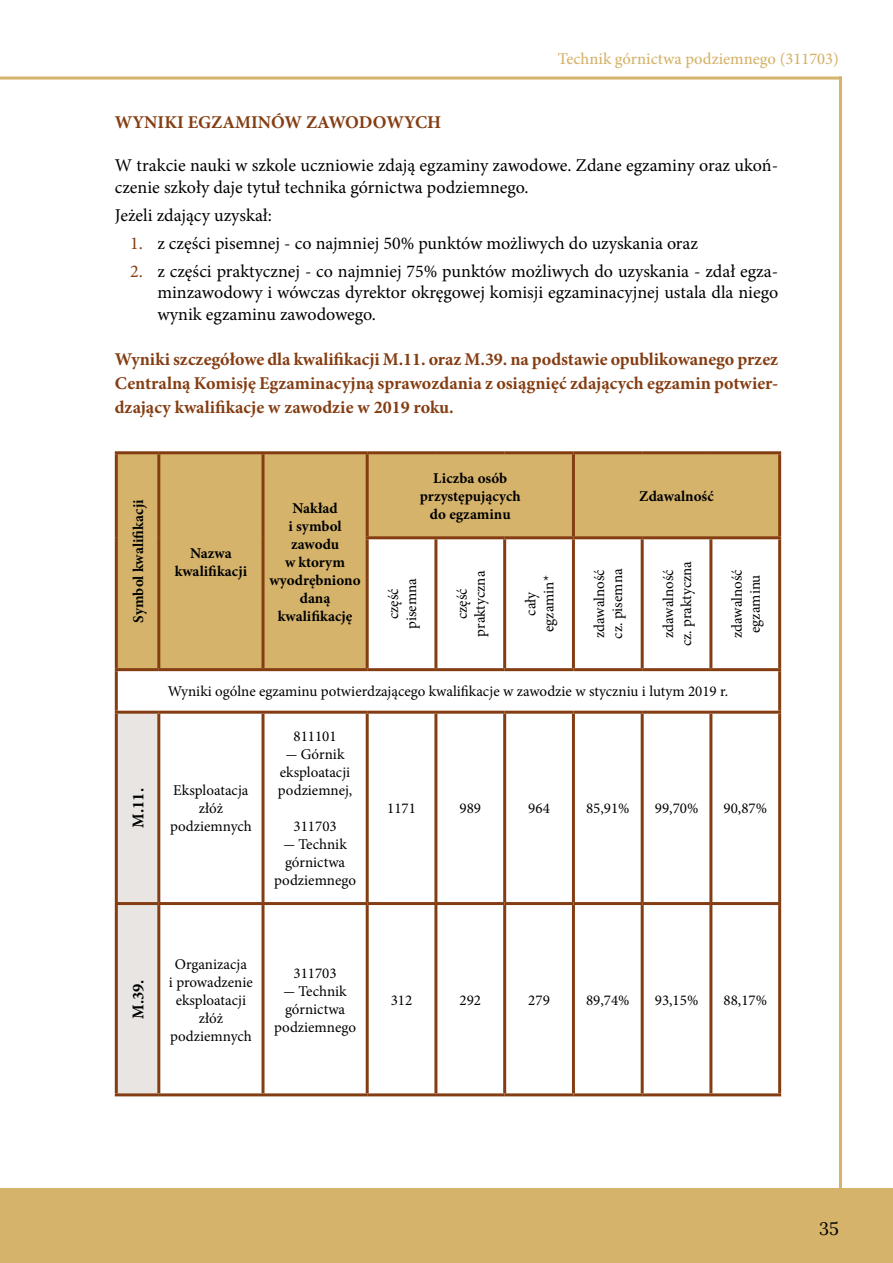
<style>
.page{position:relative;width:893px;height:1263px;background:#fff}
.page>*{position:absolute;margin:0;border:0;box-sizing:border-box;transform-origin:0 0}
.t1{font:18px/21.6px "Minion Pro";color:#000}
.t2{font:700 18px/24px "Minion Pro";color:#843d12;text-align:justify}
.t3{font:18px "Lora";color:#000}
.t4{font:500 16.5px "Minion Pro";color:#d5b36b}
.t5{font:700 16.5px "Minion Pro";color:#000}
.t6{font:15px/18px "Minion Pro";color:#000;text-align:center}
.t7{font:700 15px/18px "Minion Pro";color:#000;text-align:center}
.s1{color:#843d12}
</style>
<div class="page">
<div style="left:0;top:1188px;width:893px;height:75px;background:#d5b36b"></div>
<hr style="left:839px;top:77px;width:3px;height:1113px;background:#d5b36b">
<hr style="left:0;top:77px;width:842px;height:3px;background:#d5b36b">
<div style="left:118px;top:454px;width:660px;height:84px;background:#d5b36b"></div>
<svg style="left:118px;top:538px;width:660px;height:555px"></svg>
<div style="left:118px;top:714px;width:39px;height:379px;background:#e8e5e2"></div>
<hr style="left:115px;top:451px;width:44px;height:3px;background:#843d12">
<hr style="left:115px;top:454px;width:3px;height:84px;background:#843d12">
<hr style="left:159px;top:451px;width:104px;height:3px;background:#843d12">
<hr style="left:157px;top:454px;width:3px;height:84px;background:#843d12">
<hr style="left:263px;top:451px;width:104px;height:3px;background:#843d12">
<hr style="left:261px;top:454px;width:3px;height:84px;background:#843d12">
<hr style="left:115px;top:538px;width:3px;height:130px;background:#843d12">
<hr style="left:157px;top:538px;width:3px;height:130px;background:#843d12">
<hr style="left:261px;top:538px;width:3px;height:130px;background:#843d12">
<hr style="left:367px;top:451px;width:69px;height:3px;background:#843d12">
<hr style="left:366px;top:454px;width:3px;height:82px;background:#843d12">
<hr style="left:436px;top:451px;width:69px;height:3px;background:#843d12">
<hr style="left:505px;top:451px;width:68px;height:3px;background:#843d12">
<hr style="left:573px;top:451px;width:69px;height:3px;background:#843d12">
<hr style="left:572px;top:454px;width:3px;height:82px;background:#843d12">
<hr style="left:642px;top:451px;width:69px;height:3px;background:#843d12">
<hr style="left:711px;top:451px;width:70px;height:3px;background:#843d12">
<hr style="left:778px;top:454px;width:3px;height:82px;background:#843d12">
<hr style="left:366px;top:536px;width:70px;height:3px;background:#843d12">
<hr style="left:366px;top:539px;width:3px;height:129px;background:#843d12">
<hr style="left:436px;top:536px;width:69px;height:3px;background:#843d12">
<hr style="left:434px;top:539px;width:3px;height:129px;background:#843d12">
<hr style="left:505px;top:536px;width:68px;height:3px;background:#843d12">
<hr style="left:503px;top:539px;width:3px;height:129px;background:#843d12">
<hr style="left:573px;top:536px;width:69px;height:3px;background:#843d12">
<hr style="left:572px;top:539px;width:3px;height:129px;background:#843d12">
<hr style="left:642px;top:536px;width:69px;height:3px;background:#843d12">
<hr style="left:641px;top:539px;width:3px;height:129px;background:#843d12">
<hr style="left:711px;top:536px;width:70px;height:3px;background:#843d12">
<hr style="left:709px;top:539px;width:3px;height:129px;background:#843d12">
<hr style="left:778px;top:539px;width:3px;height:129px;background:#843d12">
<hr style="left:115px;top:668px;width:44px;height:3px;background:#843d12">
<hr style="left:115px;top:671px;width:3px;height:40px;background:#843d12">
<hr style="left:159px;top:668px;width:104px;height:3px;background:#843d12">
<hr style="left:263px;top:668px;width:104px;height:3px;background:#843d12">
<hr style="left:367px;top:668px;width:69px;height:3px;background:#843d12">
<hr style="left:436px;top:668px;width:69px;height:3px;background:#843d12">
<hr style="left:505px;top:668px;width:68px;height:3px;background:#843d12">
<hr style="left:573px;top:668px;width:69px;height:3px;background:#843d12">
<hr style="left:642px;top:668px;width:69px;height:3px;background:#843d12">
<hr style="left:711px;top:668px;width:70px;height:3px;background:#843d12">
<hr style="left:778px;top:671px;width:3px;height:40px;background:#843d12">
<hr style="left:115px;top:711px;width:44px;height:3px;background:#843d12">
<hr style="left:115px;top:714px;width:3px;height:188px;background:#843d12">
<hr style="left:159px;top:711px;width:104px;height:3px;background:#843d12">
<hr style="left:157px;top:714px;width:3px;height:188px;background:#843d12">
<hr style="left:263px;top:711px;width:104px;height:3px;background:#843d12">
<hr style="left:261px;top:714px;width:3px;height:188px;background:#843d12">
<hr style="left:367px;top:711px;width:69px;height:3px;background:#843d12">
<hr style="left:366px;top:714px;width:3px;height:188px;background:#843d12">
<hr style="left:436px;top:711px;width:69px;height:3px;background:#843d12">
<hr style="left:434px;top:714px;width:3px;height:188px;background:#843d12">
<hr style="left:505px;top:711px;width:68px;height:3px;background:#843d12">
<hr style="left:503px;top:714px;width:3px;height:188px;background:#843d12">
<hr style="left:573px;top:711px;width:69px;height:3px;background:#843d12">
<hr style="left:572px;top:714px;width:3px;height:188px;background:#843d12">
<hr style="left:642px;top:711px;width:69px;height:3px;background:#843d12">
<hr style="left:641px;top:714px;width:3px;height:188px;background:#843d12">
<hr style="left:711px;top:711px;width:70px;height:3px;background:#843d12">
<hr style="left:709px;top:714px;width:3px;height:188px;background:#843d12">
<hr style="left:778px;top:714px;width:3px;height:188px;background:#843d12">
<hr style="left:115px;top:902px;width:44px;height:3px;background:#843d12">
<hr style="left:115px;top:905px;width:3px;height:188px;background:#843d12">
<hr style="left:159px;top:902px;width:104px;height:3px;background:#843d12">
<hr style="left:157px;top:905px;width:3px;height:188px;background:#843d12">
<hr style="left:263px;top:902px;width:104px;height:3px;background:#843d12">
<hr style="left:261px;top:905px;width:3px;height:188px;background:#843d12">
<hr style="left:367px;top:902px;width:69px;height:3px;background:#843d12">
<hr style="left:366px;top:905px;width:3px;height:188px;background:#843d12">
<hr style="left:436px;top:902px;width:69px;height:3px;background:#843d12">
<hr style="left:434px;top:905px;width:3px;height:188px;background:#843d12">
<hr style="left:505px;top:902px;width:68px;height:3px;background:#843d12">
<hr style="left:503px;top:905px;width:3px;height:188px;background:#843d12">
<hr style="left:573px;top:902px;width:69px;height:3px;background:#843d12">
<hr style="left:572px;top:905px;width:3px;height:188px;background:#843d12">
<hr style="left:642px;top:902px;width:69px;height:3px;background:#843d12">
<hr style="left:641px;top:905px;width:3px;height:188px;background:#843d12">
<hr style="left:711px;top:902px;width:70px;height:3px;background:#843d12">
<hr style="left:709px;top:905px;width:3px;height:188px;background:#843d12">
<hr style="left:778px;top:905px;width:3px;height:188px;background:#843d12">
<hr style="left:115px;top:1093px;width:44px;height:3px;background:#843d12">
<hr style="left:159px;top:1093px;width:104px;height:3px;background:#843d12">
<hr style="left:263px;top:1093px;width:104px;height:3px;background:#843d12">
<hr style="left:367px;top:1093px;width:69px;height:3px;background:#843d12">
<hr style="left:436px;top:1093px;width:69px;height:3px;background:#843d12">
<hr style="left:505px;top:1093px;width:68px;height:3px;background:#843d12">
<hr style="left:573px;top:1093px;width:69px;height:3px;background:#843d12">
<hr style="left:642px;top:1093px;width:69px;height:3px;background:#843d12">
<hr style="left:711px;top:1093px;width:70px;height:3px;background:#843d12">
<p class="t4" style="left:558px;top:48px;width:283px">Technik górnictwa podziemnego (311703)</p>
<p class="t2" style="left:115px;top:110px;width:328px">WYNIKI EGZAMINÓW ZAWODOWYCH</p>
<p class="t1" style="left:115px;top:155px;width:665px">W trakcie nauki w szkole uczniowie zdają egzaminy zawodowe. Zdane egzaminy oraz ukoń&shy;czenie szkoły daje tytuł technika górnictwa podziemnego.</p>
<p class="t1" style="left:115px;top:204px;width:159px">Jeżeli zdający uzyskał:</p>
<p class="t1" style="left:130px;top:232px;width:569px"><span class="s1">1.</span> z części pisemnej - co najmniej 50% punktów możliwych do uzyskania oraz</p>
<p class="t1" style="left:157px;top:260px;width:622px;text-align:justify;text-indent:-27px"><span class="s1">2.</span> z części praktycznej - co najmniej 75% punktów możliwych do uzyskania - zdał egza&shy;minzawodowy i wówczas dyrektor okręgowej komisji egzaminacyjnej ustala dla niego wynik egzaminu zawodowego.</p>
<p class="t2" style="left:115px;top:347px;width:665px">Wyniki szczegółowe dla kwalifikacji M.11. oraz M.39. na podstawie opublikowanego przez Centralną Komisję Egzaminacyjną sprawozdania z osiągnięć zdających egzamin potwier&shy;dzający kwalifikacje w zawodzie w 2019 roku.</p>
<p class="t7" style="left:129px;top:623px;width:124px;rotate:-90deg">Symbol kwalifikacji</p>
<p class="t7" style="left:420px;top:469px;width:102px">Liczba osób przystępujących do egzaminu</p>
<p class="t7" style="left:639px;top:487px;width:76px">Zdawalność</p>
<p class="t7" style="left:270px;top:499px;width:92px">Nakład<br>i symbol zawodu<br>w ktorym wyodrębniono daną kwalifikację</p>
<p class="t7" style="left:175px;top:544px;width:74px">Nazwa kwalifikacji</p>
<p class="t6" style="left:384px;top:629px;width:52px;rotate:-90deg">część pisemna</p>
<p class="t6" style="left:453px;top:637px;width:67px;rotate:-90deg">część praktyczna</p>
<p class="t6" style="left:522px;top:632px;width:58px;rotate:-90deg">cały egzamin*</p>
<p class="t6" style="left:591px;top:639px;width:72px;text-align:left;rotate:-90deg">zdawalność cz. pisemna</p>
<p class="t6" style="left:659px;top:646px;width:87px;rotate:-90deg">zdawalność cz. praktyczna</p>
<p class="t6" style="left:728px;top:638px;width:71px;rotate:-90deg">zdawalność egzaminu</p>
<p class="t6" style="left:168px;top:683px;width:562px">Wyniki ogólne egzaminu potwierdzającego kwalifikacje w zawodzie w styczniu i lutym 2019 r.</p>
<p class="t5" style="left:127px;top:828px;width:41px;rotate:-90deg">M.11.</p>
<p class="t6" style="left:170px;top:781px;width:83px">Eksploatacja złóż podziemnych</p>
<p class="t6" style="left:293px;top:727px;width:45px">811101</p>
<p class="t6" style="left:278px;top:745px;width:76px">- Górnik eksploatacji podziemnej,</p>
<p class="t6" style="left:294px;top:817px;width:45px">311703</p>
<p class="t6" style="left:274px;top:835px;width:83px">- Technik górnictwa podziemnego</p>
<p class="t6" style="left:387px;top:799px;width:30px">1171</p>
<p class="t6" style="left:460px;top:799px;width:23px">989</p>
<p class="t6" style="left:528px;top:799px;width:23px">964</p>
<p class="t6" style="left:586px;top:799px;width:45px">85,91%</p>
<p class="t6" style="left:655px;top:799px;width:45px">99,70%</p>
<p class="t6" style="left:724px;top:799px;width:45px">90,87%</p>
<p class="t5" style="left:127px;top:1019px;width:41px;rotate:-90deg">M.39.</p>
<p class="t6" style="left:169px;top:955px;width:85px">Organizacja<br>i prowadzenie eksploatacji złóż podziemnych</p>
<p class="t6" style="left:293px;top:964px;width:45px">311703</p>
<p class="t6" style="left:274px;top:982px;width:83px">- Technik górnictwa podziemnego</p>
<p class="t6" style="left:391px;top:991px;width:23px">312</p>
<p class="t6" style="left:459px;top:991px;width:23px">292</p>
<p class="t6" style="left:528px;top:991px;width:23px">279</p>
<p class="t6" style="left:586px;top:991px;width:45px">89,74%</p>
<p class="t6" style="left:655px;top:991px;width:45px">93,15%</p>
<p class="t6" style="left:723px;top:991px;width:45px">88,17%</p>
<p class="t3" style="left:819px;top:1215px;width:21px">35</p>
</div>
